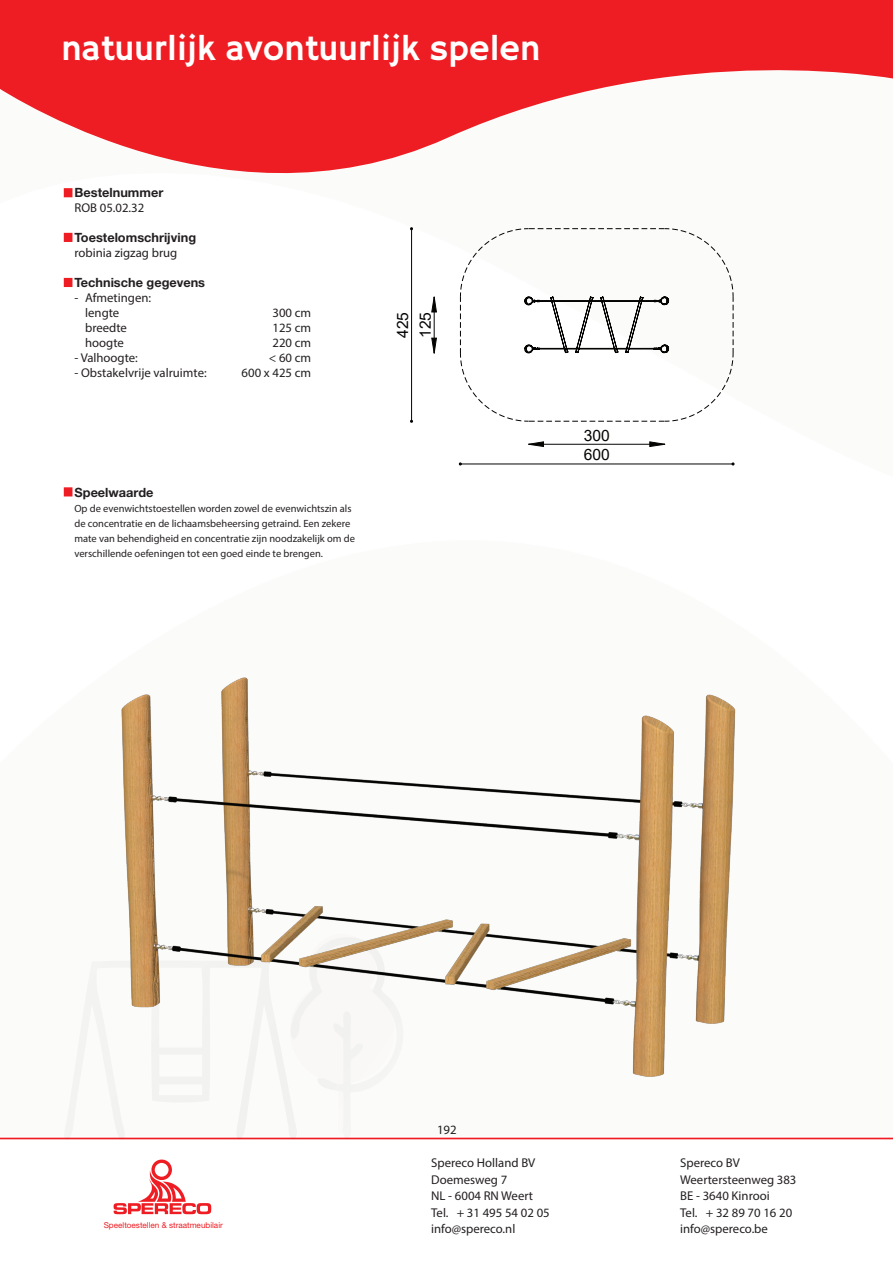
<style>
.page{position:relative;width:893px;height:1263px;background:#fff}
.page>*{position:absolute;margin:0;border:0;box-sizing:border-box;transform-origin:0 0}
.t1{font:36px "Hammersmith One";color:#fff}
.t2{font:700 33px "Helvetica Neue LT Std";color:#fff}
.t3{font:15.6px/22.6px "Arial";color:#040503}
.t4{font:12.75px/15px "Myriad Pro";color:#231f20}
.t5{font:700 12.75px "Helvetica Neue LT Std";color:#231f20}
.t6{font:10.5px/15px "Myriad Pro";color:#231f20}
.t7{font:8.1px "Helvetica Neue LT Std";color:#ee1d23}
</style>
<div class="page">
<svg style="left:114px;top:1159px;width:97px;height:55px"></svg>
<hr style="left:0;top:1137px;width:893px;height:2px;background:#ee1d23">
<svg style="left:61px;top:961px;width:358px;height:177px"></svg>
<svg style="left:0;top:0;width:893px;height:242px;fill:#ee1f25"></svg>
<div style="left:64px;top:188px;width:8px;height:9px;background:#ee1d23;border:2px solid #ee1d23"></div>
<div style="left:64px;top:233px;width:8px;height:9px;background:#ee1d23"></div>
<div style="left:64px;top:278px;width:8px;height:9px;background:#ee1d23"></div>
<div style="left:64px;top:487px;width:8px;height:9px;background:#ee1d23;border:2px solid #ee1d23"></div>
<img style="left:113px;top:677px;width:623px;height:407px">
<svg style="left:460px;top:228px;width:274px;height:194px"></svg>
<svg style="left:459px;top:441px;width:276px;height:25px"></svg>
<svg style="left:410px;top:227px;width:27px;height:196px"></svg>
<h1 class="t1" style="left:61px;top:29px;width:481px">natuurlijk avontuurlijk spelen</h1>
<h2 class="t2" style="left:209px;top:27px;width:456px">natuurlijk avontuurlijk spelen</h2>
<p class="t5" style="left:75px;top:185px;width:90px">Bestelnummer</p>
<p class="t4" style="left:75px;top:200px;width:71px">ROB 05.02.32</p>
<p class="t5" style="left:75px;top:230px;width:123px">Toestelomschrijving</p>
<p class="t4" style="left:75px;top:245px;width:104px">robinia zigzag brug</p>
<p class="t5" style="left:75px;top:274px;width:132px">Technische gegevens</p>
<p class="t4" style="left:85px;top:290px;width:67px;text-indent:-11px">- Afmetingen: lengte</p>
<p class="t4" style="left:273px;top:305px;width:40px">300 cm</p>
<p class="t4" style="left:85px;top:320px;width:43px">breedte</p>
<p class="t4" style="left:273px;top:320px;width:40px">125 cm</p>
<p class="t4" style="left:85px;top:335px;width:40px">hoogte</p>
<p class="t4" style="left:273px;top:335px;width:40px">220 cm</p>
<p class="t4" style="left:75px;top:350px;width:65px">- Valhoogte:</p>
<p class="t4" style="left:269px;top:350px;width:44px">&lt; 60 cm</p>
<p class="t4" style="left:75px;top:365px;width:134px">- Obstakelvrije valruimte:</p>
<p class="t4" style="left:242px;top:365px;width:71px">600 x 425 cm</p>
<p class="t3" style="left:391px;top:338px;width:28px;rotate:-90deg">425<br>125</p>
<p class="t5" style="left:75px;top:485px;width:80px">Speelwaarde</p>
<p class="t6" style="left:74px;top:501px;width:282px">Op de evenwichtstoestellen worden zowel de evenwichtszin als de concentratie en de lichaamsbeheersing getraind. Een zekere mate van behendigheid en concentratie zijn noodzakelijk om de verschillende oefeningen tot een goed einde te brengen.</p>
<p class="t3" style="left:584px;top:424px;width:28px">300</p>
<p class="t3" style="left:584px;top:443px;width:28px">600</p>
<p class="t7" style="left:104px;top:1220px;width:121px">Speeltoestellen &amp; straatmeubilair</p>
<p class="t4" style="left:437px;top:1122px;width:21px">192</p>
<p class="t4" style="left:431px;top:1155px;width:106px">Spereco Holland BV</p>
<p class="t4" style="left:680px;top:1155px;width:61px">Spereco BV</p>
<p class="t4" style="left:431px;top:1172px;width:78px">Doemesweg 7</p>
<p class="t4" style="left:680px;top:1172px;width:118px">Weertersteenweg 383</p>
<p class="t4" style="left:431px;top:1188px;width:103px">NL - 6004 RN Weert</p>
<p class="t4" style="left:680px;top:1188px;width:91px">BE - 3640 Kinrooi</p>
<p class="t4" style="left:431px;top:1205px;width:120px">Tel. + 31 495 54 02 05</p>
<p class="t4" style="left:680px;top:1205px;width:114px">Tel. + 32 89 70 16 20</p>
<p class="t4" style="left:431px;top:1221px;width:86px">info@spereco.nl</p>
<p class="t4" style="left:680px;top:1221px;width:89px">info@spereco.be</p>
</div>
